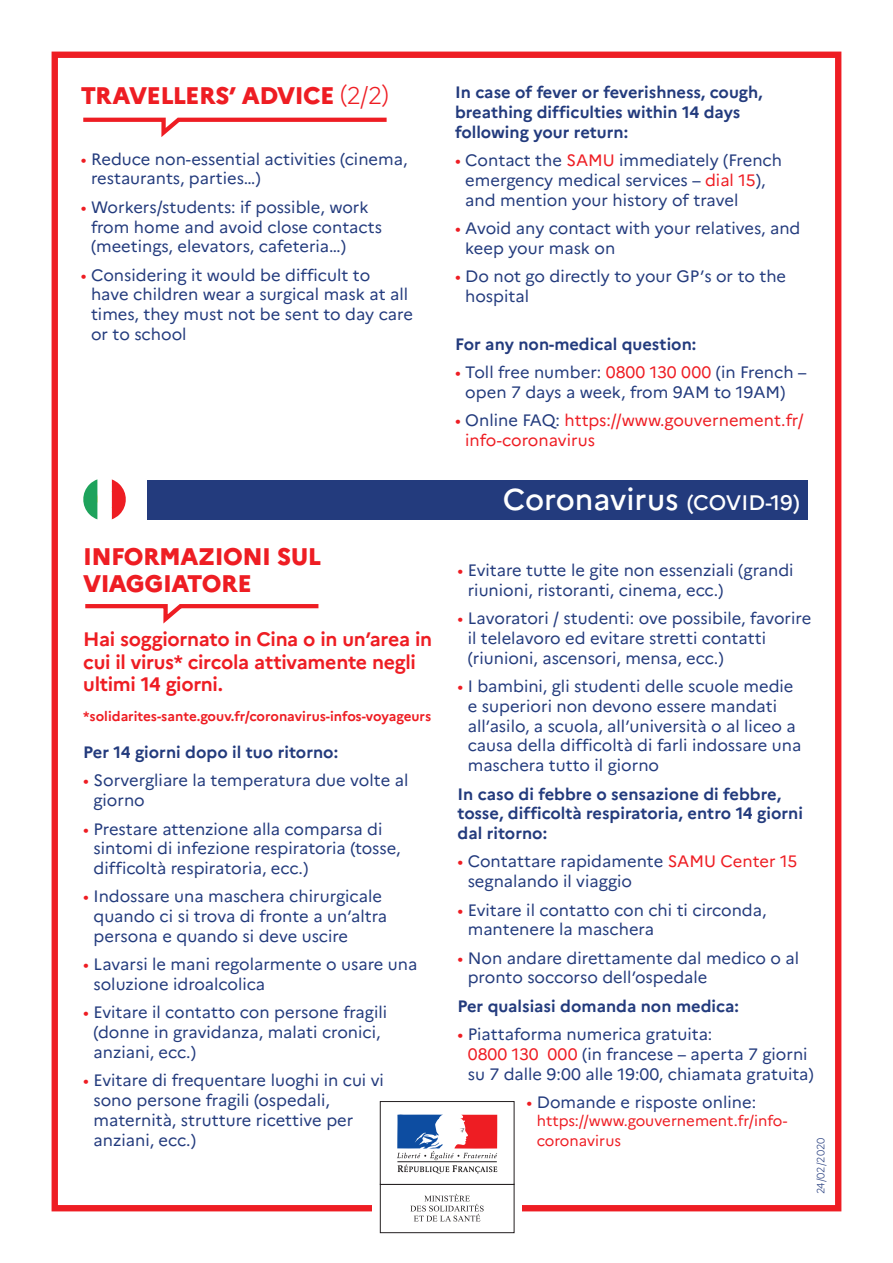
<style>
.page{position:relative;width:893px;height:1263px;background:#fff}
.page>*{position:absolute;margin:0;border:0;box-sizing:border-box;transform-origin:0 0}
.t1{font:500 30.15px "Marianne";color:#fff}
.t2{font:800 24px/27px "Marianne";letter-spacing:-.025em;color:#ee1d23}
.t3{font:700 19.5px/22.5px "Marianne";letter-spacing:-.015em;color:#ee1d23}
.t4{font:16.5px/19.8px "Marianne";color:#233b7d}
.t5{font:700 16.5px/19.8px "Marianne";color:#233b7d}
.t6{font:16.5px/19.8px "Marianne";color:#ee1d23}
.t7{font:15px/19.8px "Marianne";color:#ee1d23}
.t8{font:700 13.5px "Marianne";color:#ee1d23}
.t9{font:300 10.5px "Marianne";letter-spacing:-.01em;color:#233b7d}
.s1{font-weight:300}
.s2{color:#ee1d23}
.s3{color:#233b7d}
.s4{font-size:21px}
</style>
<div class="page">
<div style="left:52px;top:52px;width:789px;height:1159px;border:6px solid #ee1d23"></div>
<svg style="left:85px;top:604px;width:234px;height:20px"></svg>
<div style="left:372px;top:1091px;width:150px;height:149px;background:#fff"></div>
<div style="left:380px;top:1184px;width:134px;height:49px;border:1px solid #231f20"></div>
<div style="left:380px;top:1101px;width:134px;height:84px;border:1px solid #231f20"></div>
<svg style="left:397px;top:1115px;width:100px;height:59px"></svg>
<svg style="left:410px;top:1194px;width:74px;height:27px"></svg>
<svg style="left:83px;top:117px;width:304px;height:20px"></svg>
<div style="left:147px;top:480px;width:661px;height:39px;background:#233b7d"></div>
<svg style="left:83px;top:479px;width:43px;height:41px"></svg>
<h2 class="t2" style="left:81px;top:82px;width:309px">TRAVELLERS’ ADVICE <span class="s1">(2/2)</span></h2>
<p class="t4" style="left:91px;top:149px;width:318px;text-indent:-10px"><span class="s2">•</span> Reduce non-essential activities (cinema, restaurants, parties…)</p>
<p class="t4" style="left:91px;top:197px;width:292px;text-indent:-10px"><span class="s2">•</span> Workers/students: if possible, work from home and avoid close contacts (meetings, elevators, cafeteria…)</p>
<p class="t4" style="left:91px;top:265px;width:323px;text-indent:-10px"><span class="s2">•</span> Considering it would be difficult to<br>have children wear a surgical mask at all times, they must not be sent to day care or to school</p>
<h2 class="t2" style="left:83px;top:543px;width:240px">INFORMAZIONI SUL<br>VIAGGIATORE</h2>
<p class="t3" style="left:83px;top:628px;width:350px">Hai soggiornato in Cina o in un’area in cui il virus* circola attivamente negli ultimi 14 giorni.</p>
<p class="t8" style="left:83px;top:708px;width:349px">*solidarites-sante.gouv.fr/coronavirus-infos-voyageurs</p>
<p class="t5" style="left:83px;top:742px;width:256px">Per 14 giorni dopo il tuo ritorno:</p>
<p class="t4" style="left:94px;top:771px;width:316px;text-indent:-10px"><span class="s2">•</span> Sorvergliare la temperatura due volte al giorno</p>
<p class="t4" style="left:94px;top:819px;width:309px;text-indent:-10px"><span class="s2">•</span> Prestare attenzione alla comparsa di sintomi di infezione respiratoria (tosse, difficoltà respiratoria, ecc.)</p>
<p class="t4" style="left:94px;top:887px;width:295px;text-indent:-10px"><span class="s2">•</span> Indossare una maschera chirurgicale quando ci si trova di fronte a un’altra persona e quando si deve uscire</p>
<p class="t4" style="left:94px;top:954px;width:325px;text-indent:-10px"><span class="s2">•</span> Lavarsi le mani regolarmente o usare una soluzione idroalcolica</p>
<p class="t4" style="left:94px;top:1003px;width:295px;text-indent:-10px"><span class="s2">•</span> Evitare il contatto con persone fragili (donne in gravidanza, malati cronici, anziani, ecc.)</p>
<p class="t4" style="left:94px;top:1070px;width:292px;text-indent:-10px"><span class="s2">•</span> Evitare di frequentare luoghi in cui vi sono persone fragili (ospedali, maternità, strutture ricettive per anziani, ecc.)</p>
<p class="t5" style="left:455px;top:82px;width:309px">In case of fever or feverishness, cough, breathing difficulties within 14 days following your return:</p>
<p class="t4" style="left:465px;top:150px;width:318px;text-indent:-10px"><span class="s2">•</span> Contact the <span class="s2">SAMU</span> immediately (French emergency medical services – <span class="s2">dial 15</span>), and mention your history of travel</p>
<p class="t4" style="left:465px;top:218px;width:337px;text-indent:-10px"><span class="s2">•</span> Avoid any contact with your relatives, and keep your mask on</p>
<p class="t4" style="left:465px;top:266px;width:322px;text-indent:-10px"><span class="s2">•</span> Do not go directly to your GP’s or to the hospital</p>
<p class="t5" style="left:455px;top:334px;width:243px">For any non-medical question:</p>
<p class="t4" style="left:465px;top:362px;width:343px;text-indent:-10px"><span class="s2">•</span> Toll free number: <span class="s2">0800 130 000</span> (in French – open 7 days a week, from 9AM to 19AM)</p>
<p class="t6" style="left:465px;top:410px;width:340px;text-indent:-10px">• <span class="s3">Online FAQ:</span> https://www.gouvernement.fr/ info-coronavirus</p>
<h1 class="t1" style="left:503px;top:480px;width:299px">Coronavirus <span class="s4">(COVID-19)</span></h1>
<p class="t4" style="left:468px;top:560px;width:327px;text-indent:-10px"><span class="s2">•</span> Evitare tutte le gite non essenziali (grandi riunioni, ristoranti, cinema, ecc.)</p>
<p class="t4" style="left:468px;top:608px;width:345px;text-indent:-10px"><span class="s2">•</span> Lavoratori / studenti: ove possibile, favorire il telelavoro ed evitare stretti contatti (riunioni, ascensori, mensa, ecc.)</p>
<p class="t4" style="left:468px;top:676px;width:335px;text-indent:-10px"><span class="s2">•</span> I bambini, gli studenti delle scuole medie e superiori non devono essere mandati all’asilo, a scuola, all’università o al liceo a causa della difficoltà di farli indossare una maschera tutto il giorno</p>
<p class="t5" style="left:457px;top:784px;width:347px">In caso di febbre o sensazione di febbre, tosse, difficoltà respiratoria, entro 14 giorni dal ritorno:</p>
<p class="t4" style="left:468px;top:852px;width:331px;text-indent:-10px"><span class="s2">•</span> Contattare rapidamente <span class="s2">SAMU Center 15 </span>segnalando il viaggio</p>
<p class="t4" style="left:468px;top:900px;width:300px;text-indent:-10px"><span class="s2">•</span> Evitare il contatto con chi ti circonda, mantenere la maschera</p>
<p class="t4" style="left:468px;top:948px;width:333px;text-indent:-10px"><span class="s2">•</span> Non andare direttamente dal medico o al pronto soccorso dell’ospedale</p>
<p class="t5" style="left:457px;top:996px;width:283px">Per qualsiasi domanda non medica:</p>
<p class="t4" style="left:468px;top:1024px;width:347px;text-indent:-10px"><span class="s2">•</span> Piattaforma numerica gratuita:<br><span class="s2">0800 130 000</span> (in francese – aperta 7 giorni su 7 dalle 9:00 alle 19:00, chiamata gratuita)</p>
<p class="t4" style="left:526px;top:1092px;width:231px"><span class="s2">•</span> Domande e risposte online:</p>
<p class="t7" style="left:537px;top:1111px;width:252px">https://www.gouvernement.fr/info&shy;coronavirus</p>
<p class="t9" style="left:814px;top:1194px;width:58px;rotate:-90deg">24/02/2020</p>
</div>
